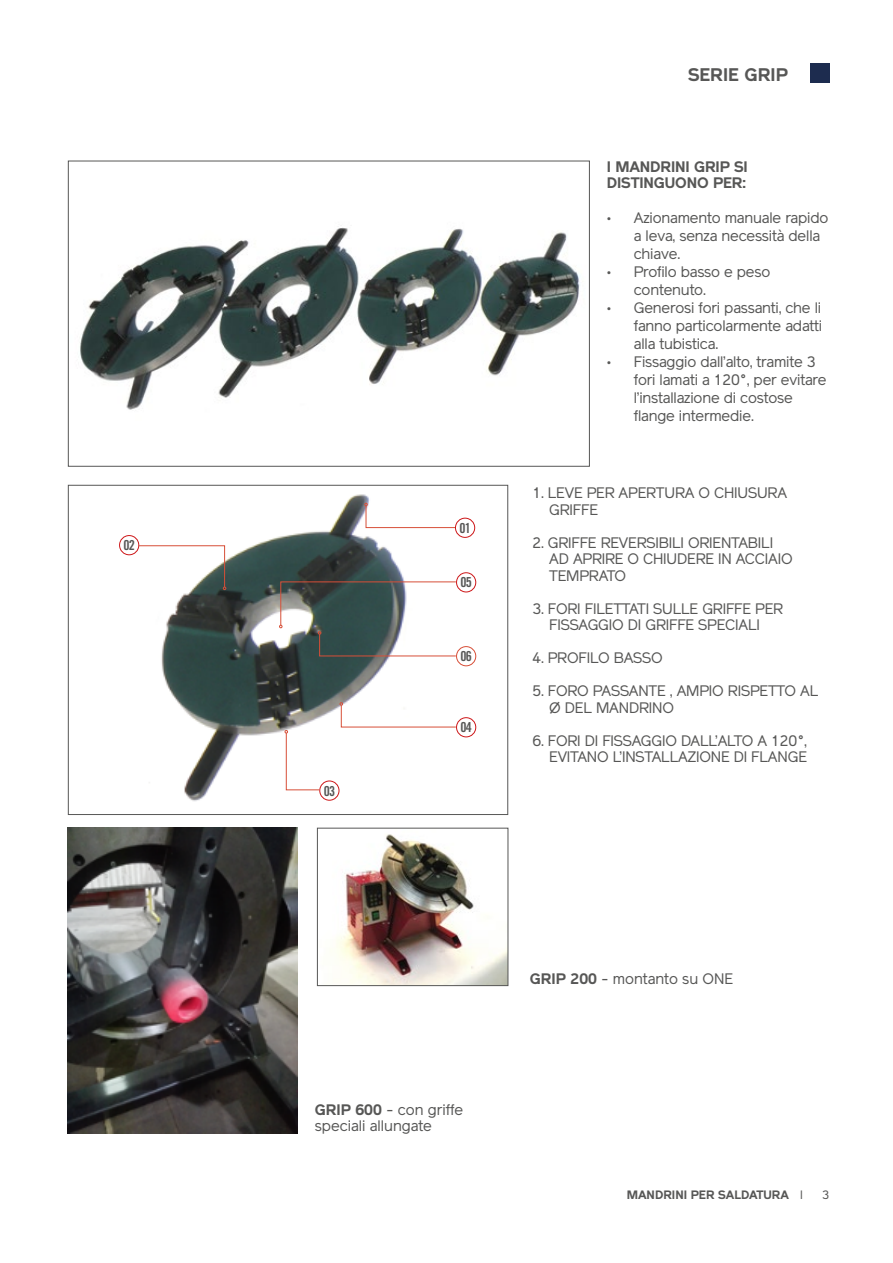
<style>
.page{position:relative;width:893px;height:1263px;background:#fff}
.page>*{position:absolute;margin:0;border:0;box-sizing:border-box;transform-origin:0 0}
.t1{font:700 18px "Reader";color:#575756}
.t2{font:15px/18px "Reader";letter-spacing:-.01em;color:#575756}
.t3{font:700 15px/16.5px "Reader";letter-spacing:-.01em;color:#575756}
.t4{font:13.8px "Trade Gothic LT Std Bd Cn 20";letter-spacing:-.05em;color:#575756}
.t5{font:700 12px "Reader";color:#575756}
.t6{font:12px "Reader";color:#575756}
.s1{font-weight:700}
.s2{font-weight:400}
</style>
<div class="page">
<div style="left:810px;top:64px;width:19px;height:19px;background:#1d2c4f"></div>
<img style="left:133px;top:494px;width:301px;height:307px">
<img style="left:80px;top:227px;width:500px;height:183px">
<div style="left:68px;top:161px;width:522px;height:306px;border:1px solid #575756"></div>
<div style="left:68px;top:485px;width:440px;height:330px;border:1px solid #575756"></div>
<img style="left:330px;top:834px;width:176px;height:150px">
<div style="left:317px;top:828px;width:191px;height:158px;border:1px solid #575756"></div>
<img style="left:68px;top:828px;width:229px;height:306px">
<div style="left:119px;top:535px;width:20px;height:20px;border:1px solid #cd1719;border-radius:50%"></div>
<div style="left:456px;top:717px;width:20px;height:20px;border:1px solid #cd1719;border-radius:50%"></div>
<div style="left:319px;top:781px;width:20px;height:19px;border:1px solid #cd1719;border-radius:50%"></div>
<svg style="left:340px;top:702px;width:116px;height:26px"></svg>
<svg style="left:364px;top:503px;width:92px;height:25px"></svg>
<div style="left:455px;top:518px;width:20px;height:20px;border:1px solid #cd1719;border-radius:50%"></div>
<svg style="left:279px;top:581px;width:177px;height:76px"></svg>
<svg style="left:285px;top:730px;width:35px;height:60px"></svg>
<div style="left:456px;top:646px;width:20px;height:20px;border:1px solid #d74f38;border-radius:50%"></div>
<svg style="left:138px;top:545px;width:88px;height:45px"></svg>
<div style="left:456px;top:572px;width:20px;height:20px;border:1px solid #cd1719;border-radius:50%"></div>
<p class="t4" style="left:123px;top:537px;width:13px">02</p>
<p class="t4" style="left:324px;top:782px;width:13px">03</p>
<p class="t4" style="left:459px;top:520px;width:13px">01</p>
<p class="t4" style="left:460px;top:574px;width:13px">05</p>
<p class="t4" style="left:460px;top:648px;width:13px">06</p>
<p class="t4" style="left:460px;top:719px;width:13px">04</p>
<p class="t1" style="left:688px;top:64px;width:101px">SERIE GRIP</p>
<p class="t3" style="left:607px;top:158px;width:143px">I MANDRINI GRIP SI<br>DISTINGUONO PER:</p>
<p class="t2" style="left:634px;top:209px;width:196px;text-indent:-27px">• Azionamento manuale rapido a leva, senza necessità della chiave.</p>
<p class="t2" style="left:634px;top:263px;width:138px;text-indent:-27px">• Profilo basso e peso contenuto.</p>
<p class="t2" style="left:634px;top:299px;width:190px;text-align:justify;text-indent:-27px">• Generosi fori passanti, che li fanno particolarmente adatti alla tubistica.</p>
<p class="t2" style="left:634px;top:353px;width:194px;text-indent:-27px">• Fissaggio dall’alto, tramite 3 fori lamati a 120°, per evitare l’installazione di costose flange intermedie.</p>
<p class="t2" style="left:549px;top:485px;width:239px;line-height:16.5px;text-indent:-17px">1. LEVE PER APERTURA O CHIUSURA<br>GRIFFE</p>
<p class="t2" style="left:549px;top:534px;width:245px;line-height:16.5px;text-indent:-17px">2. GRIFFE REVERSIBILI ORIENTABILI<br>AD APRIRE O CHIUDERE IN ACCIAIO<br>TEMPRATO</p>
<p class="t2" style="left:532px;top:600px;width:252px;line-height:16.5px;text-align:center">3. FORI FILETTATI SULLE GRIFFE PER<br>FISSAGGIO DI GRIFFE SPECIALI</p>
<p class="t2" style="left:532px;top:649px;width:132px">4. PROFILO BASSO</p>
<p class="t2" style="left:549px;top:683px;width:271px;line-height:16.5px;text-indent:-17px">5. FORO PASSANTE , AMPIO RISPETTO AL<br>Ø DEL MANDRINO</p>
<p class="t2" style="left:532px;top:732px;width:276px;line-height:16.5px;text-align:right">6. FORI DI FISSAGGIO DALL’ALTO A 120°,<br>EVITANO L’INSTALLAZIONE DI FLANGE</p>
<p class="t2" style="left:315px;top:1101px;width:150px;line-height:16.5px"><span class="s1">GRIP 600</span> - con griffe speciali allungate</p>
<p class="t2" style="left:530px;top:970px;width:205px"><span class="s1">GRIP 200</span> - montanto su ONE</p>
<p class="t5" style="left:627px;top:1188px;width:178px">MANDRINI PER SALDATURA <span class="s2">I</span></p>
<p class="t6" style="left:822px;top:1188px;width:9px">3</p>
</div>
